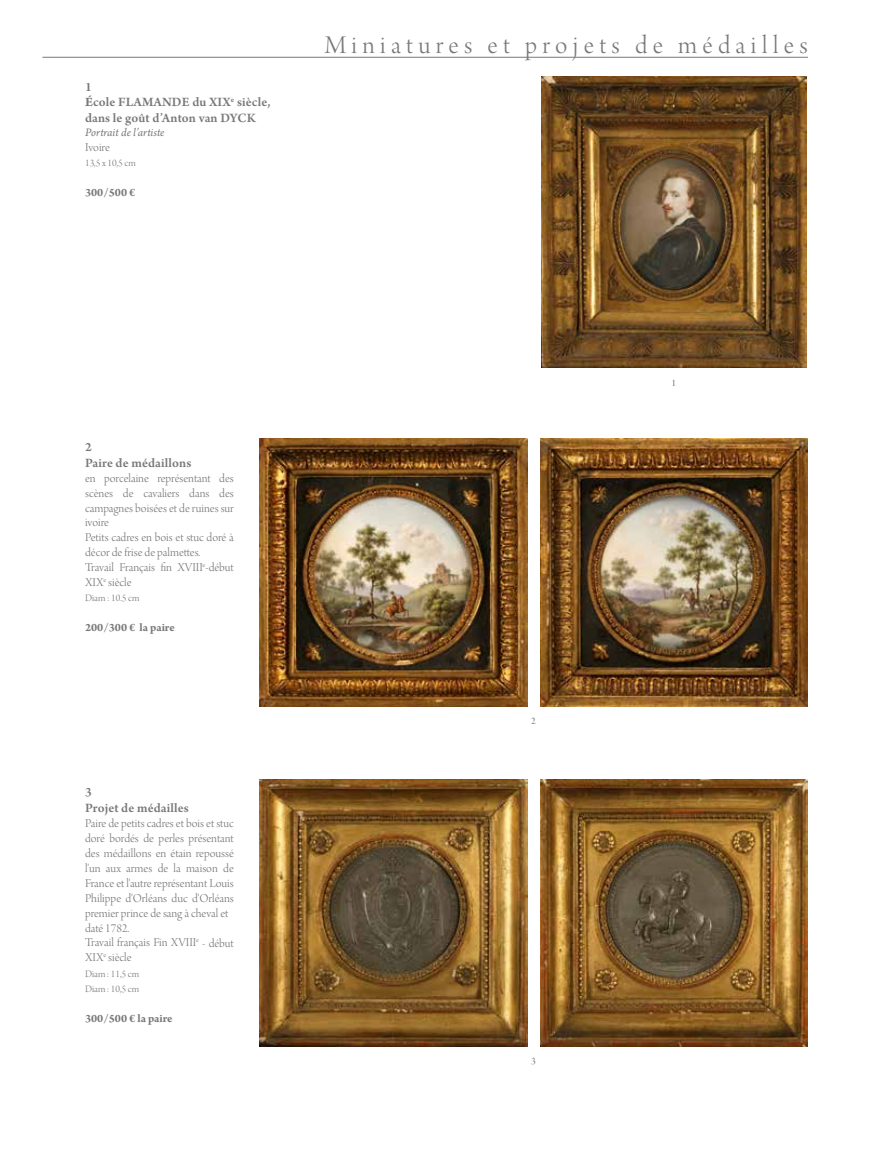
<style>
.page{position:relative;width:893px;height:1149px;background:#fff}
.page>*{position:absolute;margin:0;border:0;box-sizing:border-box;transform-origin:0 0}
.t1{font:27px "Arno Pro Light Display";letter-spacing:.2em;color:#78777b}
.t2{font:600 13.5px/15.6px "Arno Pro";letter-spacing:.01em;color:#78777b}
.t3{font:12.75px/14.9px "Arno Pro Light Display";color:#78777b}
.t4{font:700 12px "Arno Pro";color:#78777b}
.t5{font:italic 12px "Arno Pro";letter-spacing:-.005em;color:#78777b}
.t6{font:10.5px/15px "Arno Pro Light Display";color:#78777b}
.t7{font:10.5px "Arno Pro Display";color:#78777b}
.s1{font-weight:700}
</style>
<div class="page">
<hr style="left:43px;top:57px;width:765px;height:1px;background:#78777b">
<img style="left:541px;top:77px;width:266px;height:290px">
<img style="left:259px;top:779px;width:268px;height:266px">
<img style="left:259px;top:438px;width:268px;height:268px">
<img style="left:540px;top:779px;width:268px;height:266px">
<img style="left:540px;top:438px;width:268px;height:268px">
<p class="t2" style="left:85px;top:79px;width:187px">1<br><span class="s1">É</span>cole FLAMANDE du XIX<sup>e</sup> siècle, dans le goût d’Anton van DYCK</p>
<p class="t5" style="left:85px;top:126px;width:81px">Portrait de l’artiste</p>
<p class="t3" style="left:85px;top:140px;width:26px">Ivoire</p>
<p class="t6" style="left:85px;top:156px;width:52px">13,5 x 10,5 cm</p>
<p class="t4" style="left:85px;top:185px;width:52px">300/500 €</p>
<h1 class="t1" style="left:325px;top:30px;width:485px">Miniatures et projets de médailles</h1>
<p class="t2" style="left:85px;top:439px;width:108px">2<br>Paire de médaillons</p>
<p class="t3" style="left:85px;top:471px;width:150px">en porcelaine représentant des scènes de cavaliers dans des campagnes boisées et de ruines sur ivoire<br>Petits cadres en bois et stuc doré à décor de frise de palmettes.<br>Travail Français fin XVIII<sup>e</sup>-début<br>XIX<sup>e</sup> siècle</p>
<p class="t6" style="left:85px;top:591px;width:56px">Diam : 10.5 cm</p>
<p class="t4" style="left:85px;top:620px;width:91px">200/300 € la paire</p>
<p class="t2" style="left:85px;top:784px;width:105px">3<br>Projet de médailles</p>
<p class="t3" style="left:85px;top:816px;width:150px">Paire de petits cadres et bois et stuc doré bordés de perles présentant des médaillons en étain repoussé l'un aux armes de la maison de<br>France et l'autre représentant Louis<br>Philippe d'Orléans duc d'Orléans premier prince de sang à cheval et daté 1782.<br>Travail français Fin XVIII<sup>e</sup> - début<br>XIX<sup>e</sup> siècle</p>
<p class="t6" style="left:85px;top:966px;width:56px">Diam : 11,5 cm<br>Diam : 10,5 cm</p>
<p class="t4" style="left:85px;top:1011px;width:89px">300/500 € la paire</p>
<p class="t7" style="left:531px;top:715px;width:6px">2</p>
<p class="t7" style="left:531px;top:1054px;width:6px">3</p>
<p class="t7" style="left:672px;top:376px;width:6px">1</p>
</div>
